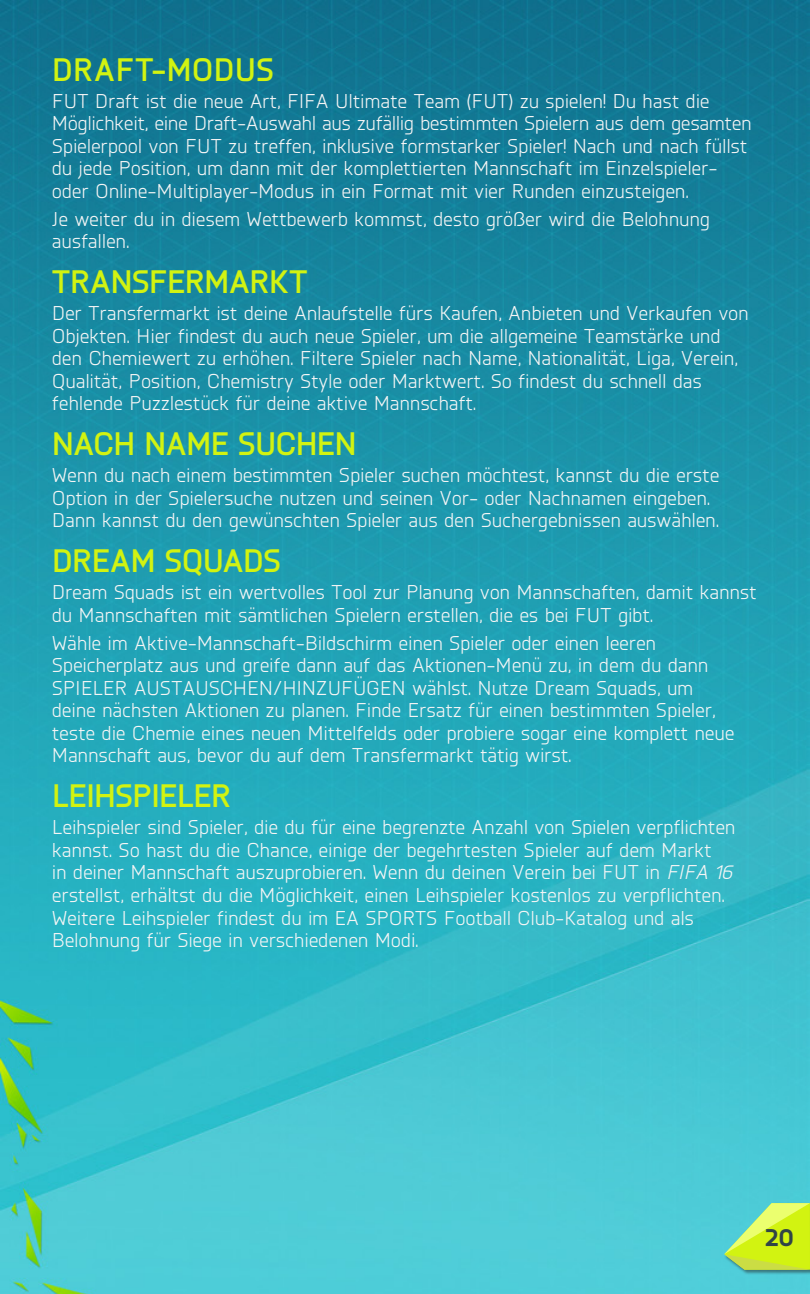
<style>
.page{position:relative;width:810px;height:1294px;background:#fff}
.page>*{position:absolute;margin:0;border:0;box-sizing:border-box;transform-origin:0 0}
.t1{font:700 32.5px "Knul";letter-spacing:-.01em;color:#d2f311}
.t2{font:700 32.5px "Knul";letter-spacing:.015em;color:#d2f311}
.t3{font:800 25px "Knul";color:#304447}
.t4{font:20px/22.5px "Knul";letter-spacing:.02em;color:#f5f5f5}
.s1{font-style:italic}
</style>
<div class="page">
<img style="left:0;top:0;width:810px;height:1294px">
<div style="left:724px;top:1203px;width:86px;height:72px;background:#231f20;opacity:.5"></div>
<svg style="left:724px;top:1203px;width:86px;height:66px;background:#b5e954"></svg>
<h1 class="t2" style="left:52px;top:46px;width:223px">DRAFT-MODUS</h1>
<p class="t4" style="left:52px;top:89px;width:701px">FUT Draft ist die neue Art, FIFA Ultimate Team (FUT) zu spielen! Du hast die Möglichkeit, eine Draft-Auswahl aus zufällig bestimmten Spielern aus dem gesamten Spielerpool von FUT zu treffen, inklusive formstarker Spieler! Nach und nach füllst du jede Position, um dann mit der komplettierten Mannschaft im Einzelspieler&shy;oder Online-Multiplayer-Modus in ein Format mit vier Runden einzusteigen.</p>
<p class="t4" style="left:52px;top:206px;width:659px">Je weiter du in diesem Wettbewerb kommst, desto größer wird die Belohnung ausfallen.</p>
<h1 class="t1" style="left:52px;top:258px;width:257px">TRANSFERMARKT</h1>
<p class="t4" style="left:52px;top:301px;width:698px">Der Transfermarkt ist deine Anlaufstelle fürs Kaufen, Anbieten und Verkaufen von Objekten. Hier findest du auch neue Spieler, um die allgemeine Teamstärke und den Chemiewert zu erhöhen. Filtere Spieler nach Name, Nationalität, Liga, Verein, Qualität, Position, Chemistry Style oder Marktwert. So findest du schnell das fehlende Puzzlestück für deine aktive Mannschaft.</p>
<h1 class="t1" style="left:52px;top:420px;width:306px">NACH NAME SUCHEN</h1>
<p class="t4" style="left:52px;top:463px;width:669px">Wenn du nach einem bestimmten Spieler suchen möchtest, kannst du die erste<br>Option in der Spielersuche nutzen und seinen Vor- oder Nachnamen eingeben.<br>Dann kannst du den gewünschten Spieler aus den Suchergebnissen auswählen.</p>
<h1 class="t1" style="left:52px;top:537px;width:230px">DREAM SQUADS</h1>
<p class="t4" style="left:52px;top:580px;width:706px">Dream Squads ist ein wertvolles Tool zur Planung von Mannschaften, damit kannst du Mannschaften mit sämtlichen Spielern erstellen, die es bei FUT gibt.</p>
<p class="t4" style="left:52px;top:631px;width:684px">Wähle im Aktive-Mannschaft-Bildschirm einen Spieler oder einen leeren Speicherplatz aus und greife dann auf das Aktionen-Menü zu, in dem du dann SPIELER AUSTAUSCHEN/HINZUFÜGEN wählst. Nutze Dream Squads, um deine nächsten Aktionen zu planen. Finde Ersatz für einen bestimmten Spieler, teste die Chemie eines neuen Mittelfelds oder probiere sogar eine komplett neue Mannschaft aus, bevor du auf dem Transfermarkt tätig wirst.</p>
<h1 class="t1" style="left:52px;top:772px;width:181px">LEIHSPIELER</h1>
<p class="t4" style="left:52px;top:815px;width:685px">Leihspieler sind Spieler, die du für eine begrenzte Anzahl von Spielen verpflichten kannst. So hast du die Chance, einige der begehrtesten Spieler auf dem Markt<br>in deiner Mannschaft auszuprobieren. Wenn du deinen Verein bei FUT in <span class="s1">FIFA 16 </span>erstellst, erhältst du die Möglichkeit, einen Leihspieler kostenlos zu verpflichten.<br>Weitere Leihspieler findest du im EA SPORTS Football Club-Katalog und als Belohnung für Siege in verschiedenen Modi.</p>
<p class="t3" style="left:766px;top:1218px;width:29px">20</p>
</div>
